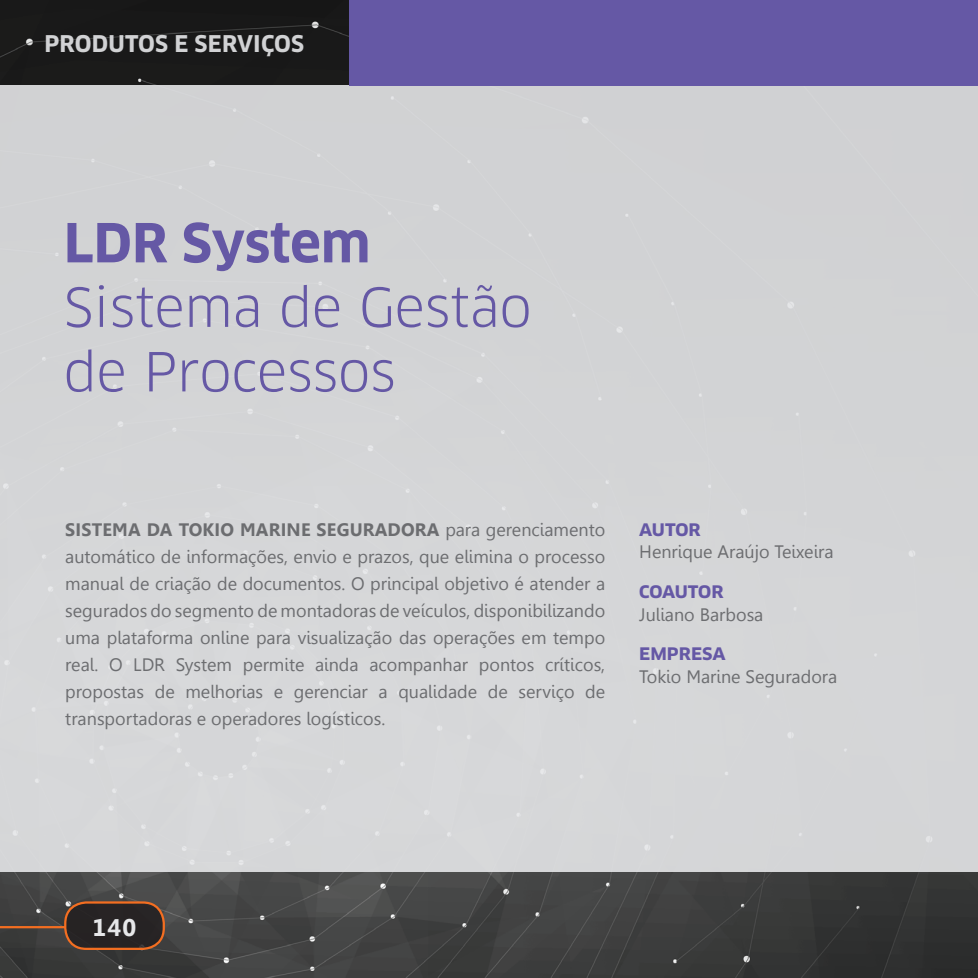
<style>
.page{position:relative;width:978px;height:978px;background:#fff}
.page>*{position:absolute;margin:0;border:0;box-sizing:border-box;transform-origin:0 0}
.t1{font:52.5px/64.5px "Clan OT";color:#6558a5}
.t2{font:700 52.5px "Clan OT";letter-spacing:-.01em;color:#6558a5}
.t3{font:700 24px "Leelawadee";color:#e6e7e9}
.t4{font:700 22.5px "Clan OT";letter-spacing:.01em;color:#d1d2d4}
.t5{font:700 19.5px "Clan OT";color:#6558a5}
.t6{font:18px/27px "Leelawadee";color:#6c6d70;text-align:justify}
.s1{font-weight:700}
</style>
<div class="page">
<img style="left:0;top:0;width:978px;height:978px">
<hr style="left:0;top:926px;width:65px;height:2px;background:#f36e21">
<div style="left:65px;top:902px;width:99px;height:47px;background:#231f20;border-radius:21px"></div>
<div style="left:64px;top:901px;width:101px;height:49px;border:2px solid #f36e21;border-radius:21px"></div>
<div style="left:0;top:85px;width:978px;height:787px;background:#d4d5d6"></div>
<div style="left:349px;top:0;width:629px;height:85px;background:#6558a5"></div>
<p class="t4" style="left:44px;top:30px;width:261px">PRODUTOS E SERVIÇOS</p>
<h1 class="t2" style="left:64px;top:213px;width:308px">LDR System</h1>
<h1 class="t1" style="left:64px;top:275px;width:469px">Sistema de Gestão de Processos</h1>
<p class="t6" style="left:65px;top:516px;width:541px"><span class="s1">SISTEMA DA TOKIO MARINE SEGURADORA</span> para gerenciamento automático de informações, envio e prazos, que elimina o processo manual de criação de documentos. O principal objetivo é atender a segurados do segmento de montadoras de veículos, disponibilizando uma plataforma online para visualização das operações em tempo real. O LDR System permite ainda acompanhar pontos críticos, propostas de melhorias e gerenciar a qualidade de serviço de transportadoras e operadores logísticos.</p>
<p class="t5" style="left:639px;top:517px;width:63px">autor</p>
<p class="t6" style="left:639px;top:539px;width:196px">Henrique Araújo Teixeira</p>
<p class="t5" style="left:639px;top:579px;width:86px">coautor</p>
<p class="t6" style="left:639px;top:601px;width:126px">Juliano Barbosa</p>
<p class="t5" style="left:639px;top:641px;width:88px">empresa</p>
<p class="t6" style="left:639px;top:663px;width:200px">Tokio Marine Seguradora</p>
<h2 class="t3" style="left:93px;top:914px;width:45px">140</h2>
</div>
